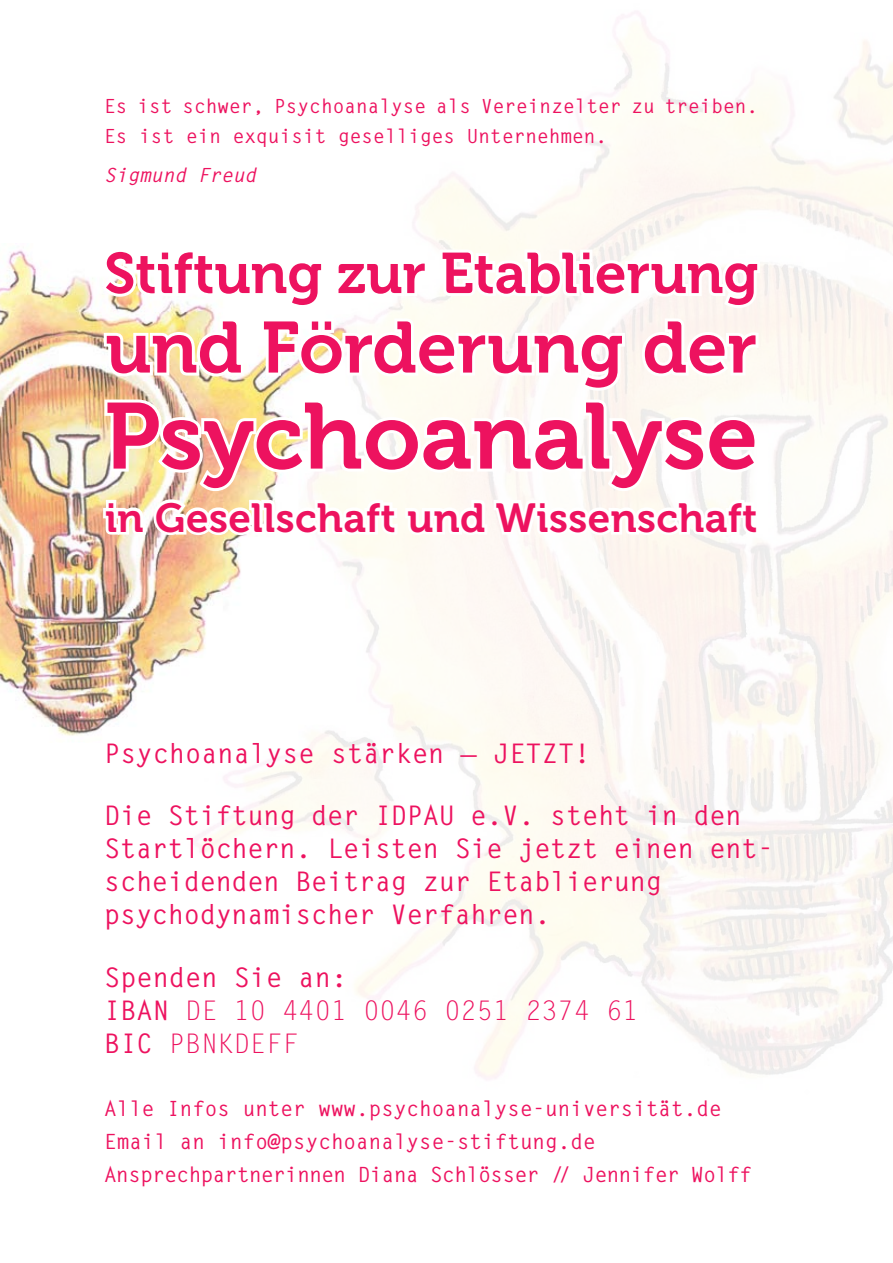
<style>
.page{position:relative;width:893px;height:1263px;background:#fff}
.page>*{position:absolute;margin:0;border:0;box-sizing:border-box;transform-origin:0 0}
.t1{font:93px "Museo 700";color:#ed125f}
.t2{font:72px "Museo 700";color:#ed125f}
.t3{font:57px "Museo 700";color:#ed125f}
.t4{font:40.5px "Museo 700";letter-spacing:.01em;color:#ed125f}
.t5{font:700 27px/33px "Letter Gothic Std";letter-spacing:-.01em;color:#ed125f}
.t6{font:27px/33px "Letter Gothic Std";color:#ed125f}
.t7{font:700 21px/33px "Letter Gothic Std";color:#ed125f}
.t8{font:700 19.5px/30px "Letter Gothic Std";color:#ed125f}
.t9{font:italic 700 19.5px "Letter Gothic Std";color:#ed125f}
.s1{font-family:"Delicious";font-weight:400}
.s2{font-weight:700}
</style>
<div class="page">
<img style="left:193px;top:11px;width:700px;height:1069px">
<img style="left:0;top:243px;width:356px;height:499px">
<svg style="left:98px;top:246px;width:665px;height:304px"></svg>
<p class="t8" style="left:104px;top:92px;width:656px">Es ist schwer, Psychoanalyse als Vereinzelter zu treiben.<br>Es ist ein exquisit geselliges Unternehmen.</p>
<p class="t9" style="left:104px;top:163px;width:154px">Sigmund Freud</p>
<h3 class="t3" style="left:104px;top:242px;width:656px">Stiftung zur Etablierung</h3>
<h2 class="t2" style="left:105px;top:308px;width:653px">und Förderung der</h2>
<h1 class="t1" style="left:104px;top:385px;width:655px">Psychoanalyse</h1>
<h3 class="t4" style="left:105px;top:495px;width:654px">in Gesellschaft und Wissenschaft</h3>
<p class="t5" style="left:104px;top:737px;width:488px">Psychoanalyse stärken <span class="s1">—</span> JETZT!</p>
<p class="t5" style="left:104px;top:800px;width:671px">Die Stiftung der IDPAU e.V. steht in den Startlöchern. Leisten Sie jetzt einen ent&shy;scheidenden Beitrag zur Etablierung psychodynamischer Verfahren.</p>
<p class="t6" style="left:104px;top:962px;width:536px"><span class="s2">Spenden Sie an:<br>IBAN</span> DE 10 4401 0046 0251 2374 61<br><span class="s2">BIC</span> PBNKDEFF</p>
<p class="t7" style="left:104px;top:1092px;width:649px">Alle Infos unter www.psychoanalyse-universität.de<br>Email an info@psychoanalyse-stiftung.de<br>Ansprechpartnerinnen Diana Schlösser // Jennifer Wolff</p>
</div>
